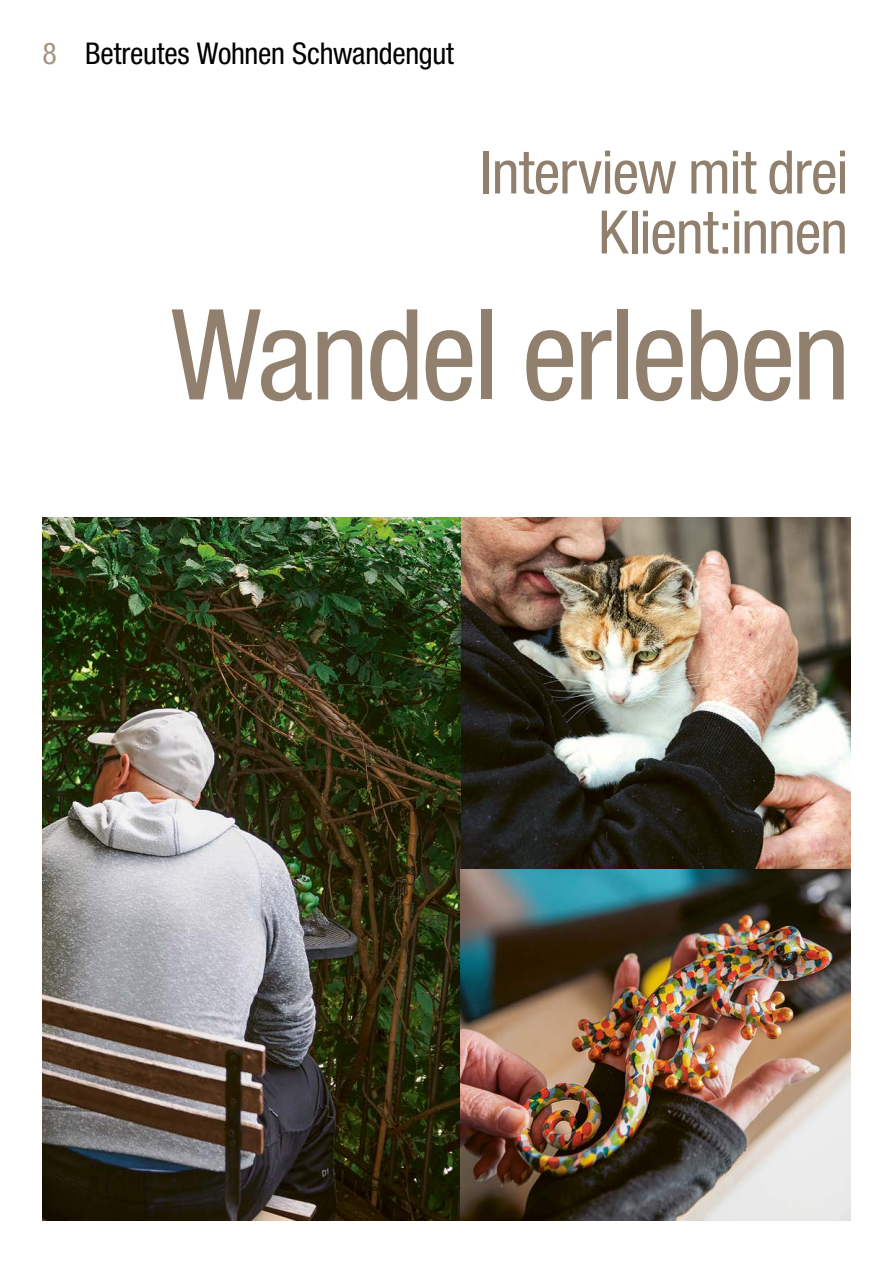
<style>
.page{position:relative;width:893px;height:1263px;background:#fff}
.page>*{position:absolute;margin:0;border:0;box-sizing:border-box;transform-origin:0 0}
.t1{font:condensed 126px "Helvetica Neue LT Pro";letter-spacing:-.025em;color:#91806d}
.t2{font:condensed 60px/60px "Helvetica Neue LT Pro";letter-spacing:-.02em;color:#91806d;text-align:right}
.t3{font:condensed 30px "Helvetica Neue LT Pro";letter-spacing:-.01em;color:#000}
.s1{color:#a49584}
</style>
<div class="page">
<img style="left:43px;top:518px;width:807px;height:702px">
<p class="t3" style="left:43px;top:36px;width:413px"><span class="s1">8</span> Betreutes Wohnen Schwandengut</p>
<p class="t2" style="left:480px;top:142px;width:370px">Interview mit drei<br>Klient:innen</p>
<h1 class="t1" style="left:171px;top:281px;width:681px">Wandel erleben</h1>
</div>
